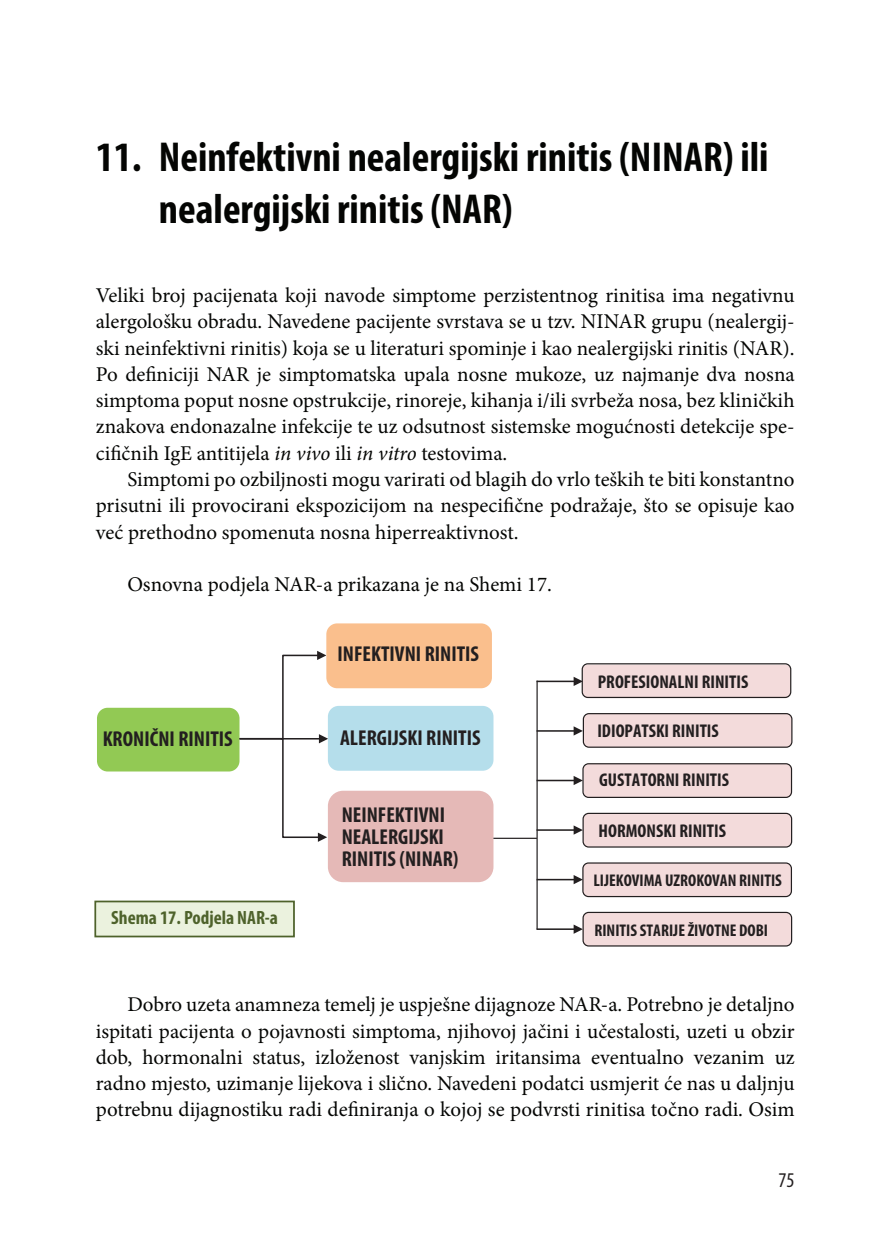
<style>
.page{position:relative;width:874px;height:1241px;background:#fff}
.page>*{position:absolute;margin:0;border:0;box-sizing:border-box;transform-origin:0 0}
.t1{font:700 condensed 42px/52.5px "Myriad Pro";color:#040503}
.t2{font:700 condensed 21.53px/21.5px "Myriad Pro";color:#231f20}
.t3{font:21px/26.2px "Minion Pro";color:#040503;text-align:justify}
.t4{font:condensed 21px "Myriad Pro";color:#231f20}
.t5{font:700 condensed 19.25px "Myriad Pro";color:#4e622b}
.t6{font:700 condensed 18.55px "Myriad Pro";color:#231f20}
.t7{font:700 condensed 16.97px "Myriad Pro";color:#231f20}
.s1{font-style:italic}
</style>
<div class="page">
<div style="left:97px;top:707px;width:142px;height:64px;background:#92c954;border-radius:11px"></div>
<div style="left:328px;top:705px;width:165px;height:65px;background:#b5deeb;border-radius:11px"></div>
<div style="left:328px;top:790px;width:165px;height:92px;background:#e5b9b7;border-radius:15px"></div>
<hr style="left:493px;top:837px;width:43px;height:1px;background:#231f20">
<hr style="left:536px;top:680px;width:1px;height:249px;background:#231f20">
<hr style="left:536px;top:680px;width:39px;height:2px;background:#231f20">
<svg style="left:573px;top:676px;width:8px;height:10px"></svg>
<hr style="left:536px;top:730px;width:39px;height:1px;background:#231f20">
<svg style="left:573px;top:726px;width:7px;height:9px"></svg>
<hr style="left:536px;top:779px;width:39px;height:2px;background:#231f20">
<svg style="left:573px;top:776px;width:9px;height:9px"></svg>
<hr style="left:536px;top:829px;width:39px;height:1px;background:#231f20">
<svg style="left:573px;top:825px;width:9px;height:9px"></svg>
<hr style="left:536px;top:928px;width:39px;height:1px;background:#231f20">
<svg style="left:573px;top:924px;width:9px;height:9px"></svg>
<hr style="left:536px;top:878px;width:39px;height:2px;background:#231f20">
<svg style="left:573px;top:875px;width:9px;height:9px"></svg>
<div style="left:582px;top:664px;width:208px;height:34px;background:#f3dbdb;border-radius:6px"></div>
<div style="left:581px;top:663px;width:210px;height:35px;border:1px solid #231f20;border-radius:6px"></div>
<img style="left:582px;top:673px;width:208px;height:18px">
<div style="left:583px;top:713px;width:208px;height:34px;background:#f3dbdb;border-radius:6px"></div>
<div style="left:582px;top:713px;width:210px;height:34px;border:1px solid #231f20;border-radius:6px"></div>
<img style="left:580px;top:727px;width:6px;height:18px">
<div style="left:582px;top:863px;width:209px;height:33px;background:#f3dbdb;border-radius:6px"></div>
<div style="left:582px;top:862px;width:209px;height:35px;border:1px solid #231f20;border-radius:6px"></div>
<img style="left:582px;top:875px;width:208px;height:18px">
<div style="left:582px;top:912px;width:208px;height:33px;background:#f3dbdb;border-radius:6px"></div>
<div style="left:582px;top:911px;width:209px;height:35px;border:1px solid #231f20;border-radius:6px"></div>
<img style="left:582px;top:922px;width:208px;height:17px">
<div style="left:583px;top:763px;width:208px;height:34px;background:#f3dbdb;border-radius:6px"></div>
<div style="left:582px;top:763px;width:209px;height:34px;border:1px solid #231f20;border-radius:6px"></div>
<img style="left:582px;top:782px;width:208px;height:16px">
<div style="left:583px;top:813px;width:208px;height:33px;background:#f3dbdb;border-radius:6px"></div>
<div style="left:582px;top:812px;width:209px;height:35px;border:1px solid #231f20;border-radius:6px"></div>
<img style="left:582px;top:835px;width:208px;height:13px">
<svg style="left:238px;top:651px;width:90px;height:190px"></svg>
<div style="left:326px;top:623px;width:165px;height:65px;background:#fabf8d;border-radius:11px"></div>
<div style="left:94px;top:900px;width:201px;height:37px;background:#ebf2de;border:2px solid #4e622b"></div>
<h1 class="t1" style="left:159px;top:130px;width:610px;text-indent:-63px">11. Neinfektivni nealergijski rinitis (NINAR) ili nealergijski rinitis (NAR)</h1>
<p class="t3" style="left:96px;top:282px;width:700px">Veliki broj pacijenata koji navode simptome perzistentnog rinitisa ima negativnu alergološku obradu. Navedene pacijente svrstava se u tzv. NINAR grupu (nealergij&shy;ski neinfektivni rinitis) koja se u literaturi spominje i kao nealergijski rinitis (NAR).<br>Po definiciji NAR je simptomatska upala nosne mukoze, uz najmanje dva nosna simptoma poput nosne opstrukcije, rinoreje, kihanja i/ili svrbeža nosa, bez kliničkih znakova endonazalne infekcije te uz odsutnost sistemske mogućnosti detekcije spe&shy;cifičnih IgE antitijela <span class="s1">in vivo</span> ili <span class="s1">in vitro</span> testovima.</p>
<p class="t3" style="left:96px;top:466px;width:700px;text-indent:32px">Simptomi po ozbiljnosti mogu varirati od blagih do vrlo teških te biti konstantno prisutni ili provocirani ekspozicijom na nespecifične podražaje, što se opisuje kao već prethodno spomenuta nosna hiperreaktivnost.</p>
<p class="t3" style="left:127px;top:571px;width:426px">Osnovna podjela NAR-a prikazana je na Shemi 17.</p>
<p class="t2" style="left:103px;top:727px;width:131px">KRONIČNI RINITIS</p>
<p class="t5" style="left:111px;top:905px;width:168px">Shema 17. Podjela NAR-a</p>
<p class="t2" style="left:337px;top:643px;width:143px">INFEKTIVNI RINITIS</p>
<p class="t2" style="left:340px;top:726px;width:142px">ALERGIJSKI RINITIS</p>
<p class="t2" style="left:341px;top:803px;width:118px">NEINFEKTIVNI<br>NEALERGIJSKI<br>RINITIS (NINAR)</p>
<p class="t6" style="left:597px;top:670px;width:152px">PROFESIONALNI RINITIS</p>
<p class="t6" style="left:597px;top:719px;width:123px">IDIOPATSKI RINITIS</p>
<p class="t6" style="left:599px;top:768px;width:131px">GUSTATORNI RINITIS</p>
<p class="t6" style="left:598px;top:819px;width:129px">HORMONSKI RINITIS</p>
<p class="t7" style="left:593px;top:869px;width:190px">LIJEKOVIMA UZROKOVAN RINITIS</p>
<p class="t7" style="left:594px;top:919px;width:175px">RINITIS STARIJE ŽIVOTNE DOBI</p>
<p class="t3" style="left:96px;top:991px;width:700px;text-indent:32px">Dobro uzeta anamneza temelj je uspješne dijagnoze NAR-a. Potrebno je detaljno ispitati pacijenta o pojavnosti simptoma, njihovoj jačini i učestalosti, uzeti u obzir dob, hormonalni status, izloženost vanjskim iritansima eventualno vezanim uz radno mjesto, uzimanje lijekova i slično. Navedeni podatci usmjerit će nas u daljnju potrebnu dijagnostiku radi definiranja o kojoj se podvrsti rinitisa točno radi. Osim</p>
<p class="t4" style="left:778px;top:1167px;width:18px">75</p>
</div>
